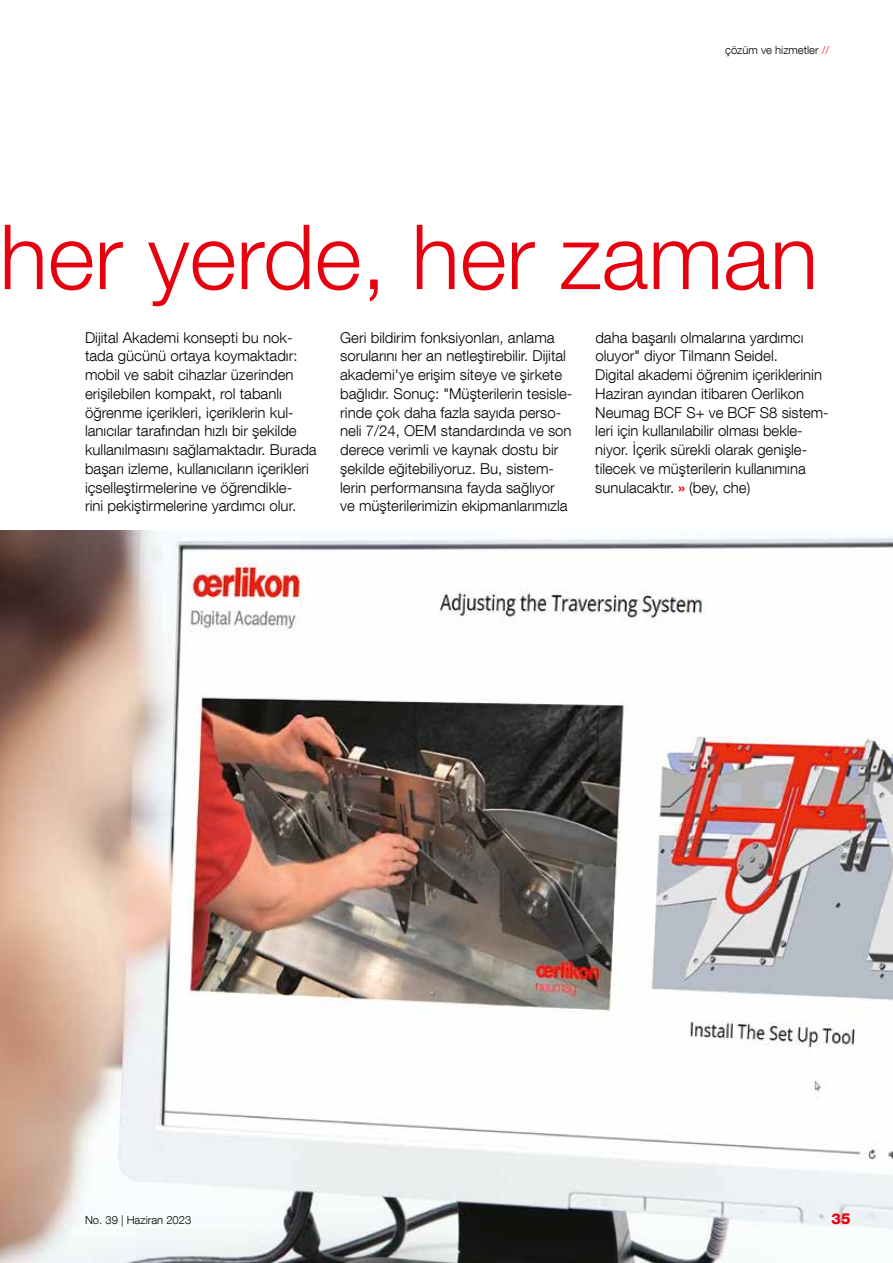
<style>
.page{position:relative;width:893px;height:1263px;background:#fff}
.page>*{position:absolute;margin:0;border:0;box-sizing:border-box;transform-origin:0 0}
.t1{font:300 90px "Helvetica Neue LT Com";color:#e7000e}
.t2{font:300 15px/18.8px "Helvetica Neue LT Com";color:#000}
.t3{font:800 15px "Helvetica Neue LT Com";color:#e7000e}
.t4{font:300 11.25px "Helvetica Neue LT Com";color:#000}
.s1{color:#e7000e}
.s2{font-weight:700;color:#e7000e}
</style>
<div class="page">
<img style="left:0;top:530px;width:893px;height:733px">
<p class="t4" style="left:725px;top:43px;width:105px">çözüm ve hizmetler <span class="s1">//</span></p>
<h1 class="t1" style="left:0;top:202px;width:820px">her yerde, her zaman</h1>
<p class="t2" style="left:85px;top:327px;width:233px">Dijital Akademi konsepti bu nok&shy;tada gücünü ortaya koymaktadır: mobil ve sabit cihazlar üzerinden erişilebilen kompakt, rol tabanlı öğrenme içerikleri, içeriklerin kul&shy;lanıcılar tarafından hızlı bir şekilde kullanılmasını sağlamaktadır. Burada başarı izleme, kullanıcıların içerikleri içselleştirmelerine ve öğrendikle-<br>rini pekiştirmelerine yardımcı olur.</p>
<p class="t2" style="left:340px;top:327px;width:234px">Geri bildirim fonksiyonları, anlama sorularını her an netleştirebilir. Dijital akademi'ye erişim siteye ve şirkete bağlıdır. Sonuç: "Müşterilerin tesisle&shy;rinde çok daha fazla sayıda perso&shy;neli 7/24, OEM standardında ve son derece verimli ve kaynak dostu bir şekilde eğitebiliyoruz. Bu, sistem&shy;lerin performansına fayda sağlıyor ve müşterilerimizin ekipmanlarımızla</p>
<p class="t2" style="left:595px;top:327px;width:235px">daha başarılı olmalarına yardımcı oluyor" diyor Tilmann Seidel.<br>Digital akademi öğrenim içeriklerinin Haziran ayından itibaren Oerlikon Neumag BCF S+ ve BCF S8 sistem&shy;leri için kullanılabilir olması bekle&shy;niyor. İçerik sürekli olarak genişle&shy;tilecek ve müşterilerin kullanımına sunulacaktır. <span class="s2">»</span> (bey, che)</p>
<p class="t4" style="left:85px;top:1213px;width:108px">No. 39 | Haziran 2023</p>
<p class="t3" style="left:831px;top:1210px;width:20px">35</p>
</div>
